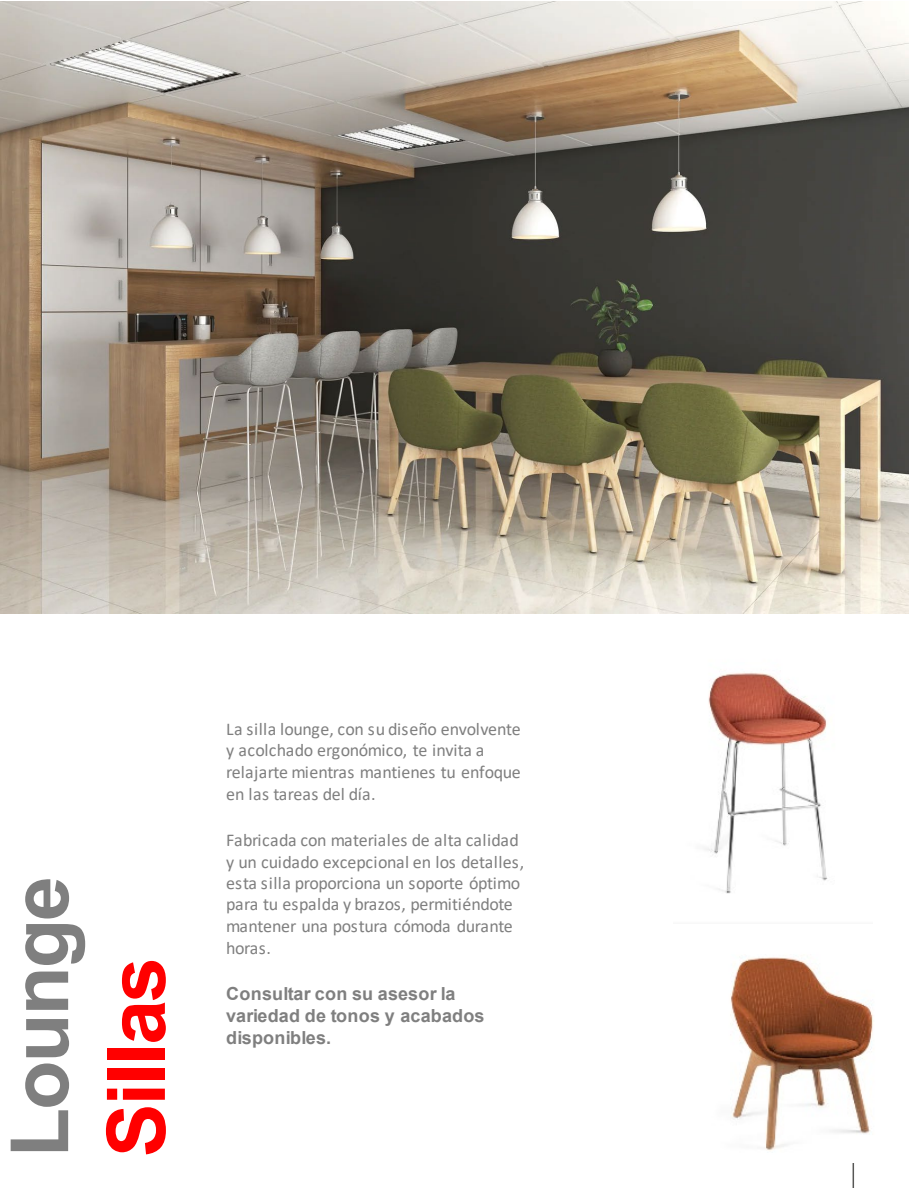
<style>
.page{position:relative;width:918px;height:1188px;background:#fff}
.page>*{position:absolute;margin:0;border:0;box-sizing:border-box;transform-origin:0 0}
.t1{font:700 81px "Arial";letter-spacing:-.03em;color:#7f7f7f}
.t2{font:700 81px "Arial";letter-spacing:-.03em;color:#f00}
.t3{font:18px/21.6px "Calibri";letter-spacing:-.02em;color:#7f7f7f}
.t4{font:18px/21.8px "Calibri";color:#7f7f7f}
.t5{font:700 18px/21.9px "Arial";letter-spacing:.005em;color:#7f7f7f}
</style>
<div class="page">
<hr style="left:853px;top:1135px;width:1px;height:53px;background:#575756">
<img style="left:0;top:1px;width:909px;height:612px">
<img style="left:730px;top:957px;width:144px;height:205px">
<img style="left:705px;top:672px;width:123px;height:222px">
<p class="t1" style="left:-17px;top:1157px;width:283px;rotate:-90deg">Lounge</p>
<p class="t2" style="left:79px;top:1157px;width:202px;rotate:-90deg">Sillas</p>
<p class="t4" style="left:226px;top:718px;width:296px">La silla lounge, con su diseño envolvente y acolchado ergonómico, te invita a relajarte mientras mantienes tu enfoque en las tareas del día.</p>
<p class="t3" style="left:226px;top:829px;width:300px">Fabricada con materiales de alta calidad y un cuidado excepcional en los detalles, esta silla proporciona un soporte óptimo para tu espalda y brazos, permitiéndote mantener una postura cómoda durante horas.</p>
<p class="t5" style="left:226px;top:983px;width:260px">Consultar con su asesor la variedad de tonos y acabados disponibles.</p>
</div>
